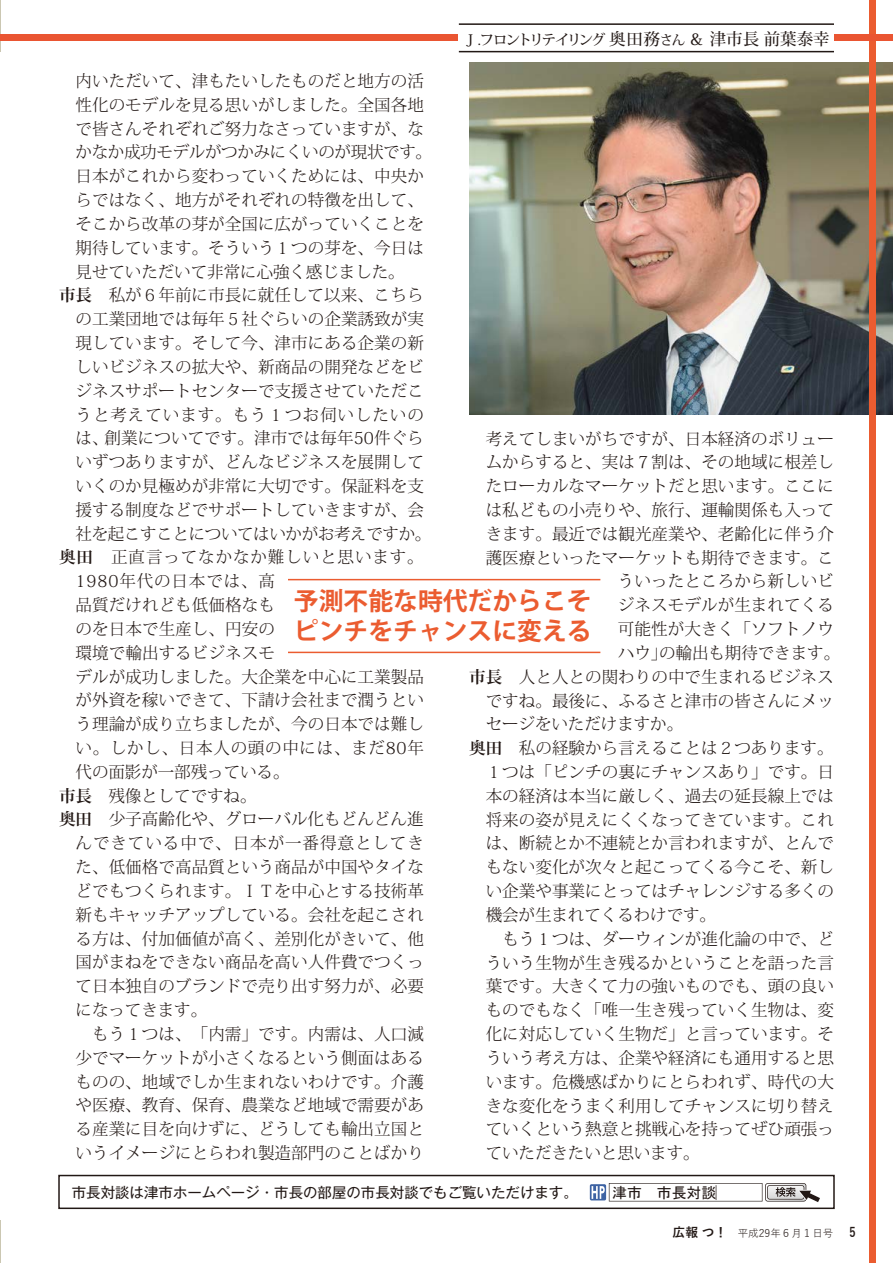
<style>
.page{position:relative;width:893px;height:1263px;background:#fff}
.page>*{position:absolute;margin:0;border:0;box-sizing:border-box;transform-origin:0 0}
.t1{font:700 24.75px/29.7px "Koz Go Pr 6 N";color:#eb5c30}
.t2{font:300 16.5px "Koz Min Pr 6 N";letter-spacing:.005em;color:#221815}
.t3{font:300 16.5px "Koz Min Pr 6 N";letter-spacing:.055em;color:#221815}
.t4{font:300 16.5px "Koz Min Pr 6 N";letter-spacing:-.02em;color:#221815}
.t5{font:300 16.5px "Koz Min Pr 6 N";letter-spacing:-.025em;color:#221815}
.t6{font:300 16.5px "Koz Min Pr 6 N";letter-spacing:.04em;color:#221815}
.t7{font:300 16.5px "Koz Min Pr 6 N";letter-spacing:.05em;color:#221815}
.t8{font:14.85px "MS Gothic";color:#221815}
.t9{font:14.4px "Gothic MB101 Pr 5";color:#221815}
.t10{font:500 14.4px "Koz Min Pr 6 N";letter-spacing:-.15em;color:#221815}
.t11{font:10.5px "Yu Gothic";color:#221815}
.s1{font-family:"Koz Min Pro";font-size:16.5px}
.s2{font-size:13.5px}
.s3{font-size:16.5px}
.s4{font-weight:700}
.s5{font-weight:700;font-size:12.75px}
.s6{font-weight:700;font-size:13.5px}
</style>
<div class="page">
<img style="left:469px;top:62px;width:424px;height:352px">
<div style="left:870px;top:0;width:6px;height:1263px;background:#eb5c30"></div>
<div style="left:0;top:34px;width:893px;height:6px;background:#ea5532"></div>
<hr style="left:288px;top:652px;width:312px;height:1px;background:#eb5c30">
<hr style="left:288px;top:579px;width:312px;height:1px;background:#eb5c30">
<div style="left:459px;top:24px;width:375px;height:28px;background:#fff"></div>
<hr style="left:459px;top:23px;width:375px;height:2px;background:#221815">
<hr style="left:459px;top:51px;width:375px;height:1px;background:#221815">
<svg style="left:590px;top:1184px;width:16px;height:16px"></svg>
<svg style="left:592px;top:1183px;width:228px;height:19px"></svg>
<div style="left:58px;top:1175px;width:777px;height:34px;border:2px solid #221815"></div>
<p class="t10" style="left:463px;top:31px;width:368px">Ｊ.フロントリテイリング<span class="s1">奥田務</span><span class="s2">さん</span><span class="s3">＆ 津市長 前葉泰幸</span></p>
<p class="t2" style="left:59px;top:72px;width:366px">　内いただいて、津もたいしたものだと地方の活</p>
<p class="t2" style="left:76px;top:95px;width:350px">性化のモデルを見る思いがしました。全国各地</p>
<p class="t2" style="left:76px;top:119px;width:350px">で皆さんそれぞれご努力なさっていますが、な</p>
<p class="t4" style="left:76px;top:143px;width:358px">かなか成功モデルがつかみにくいのが現状です。</p>
<p class="t2" style="left:76px;top:167px;width:350px">日本がこれから変わっていくためには、中央か</p>
<p class="t2" style="left:76px;top:191px;width:350px">らではなく、地方がそれぞれの特徴を出して、</p>
<p class="t2" style="left:76px;top:215px;width:350px">そこから改革の芽が全国に広がっていくことを</p>
<p class="t2" style="left:76px;top:238px;width:350px">期待しています。そういう１つの芽を、今日は</p>
<p class="t2" style="left:76px;top:262px;width:331px">見せていただいて非常に心強く感じました。</p>
<p class="t2" style="left:59px;top:286px;width:366px"><span class="s4">市長</span>　私が６年前に市長に就任して以来、こちら</p>
<p class="t2" style="left:76px;top:310px;width:350px">の工業団地では毎年５社ぐらいの企業誘致が実</p>
<p class="t2" style="left:76px;top:334px;width:350px">現しています。そして今、津市にある企業の新</p>
<p class="t2" style="left:76px;top:357px;width:350px">しいビジネスの拡大や、新商品の開発などをビ</p>
<p class="t2" style="left:76px;top:381px;width:350px">ジネスサポートセンターで支援させていただこ</p>
<p class="t3" style="left:76px;top:405px;width:350px">うと考えています。もう１つお伺いしたいの</p>
<p class="t2" style="left:76px;top:429px;width:350px">は、創業についてです。津市では毎年50件ぐら</p>
<p class="t2" style="left:76px;top:453px;width:350px">いずつありますが、どんなビジネスを展開して</p>
<p class="t2" style="left:76px;top:477px;width:350px">いくのか見極めが非常に大切です。保証料を支</p>
<p class="t2" style="left:76px;top:500px;width:350px">援する制度などでサポートしていきますが、会</p>
<p class="t5" style="left:76px;top:524px;width:357px">社を起こすことについてはいかがお考えですか。</p>
<p class="t3" style="left:59px;top:548px;width:366px"><span class="s4">奥田</span>　正直言ってなかなか難しいと思います。</p>
<p class="t7" style="left:76px;top:572px;width:201px">1980年代の日本では、高</p>
<p class="t2" style="left:76px;top:596px;width:201px">品質だけれども低価格なも</p>
<p class="t2" style="left:76px;top:619px;width:201px">のを日本で生産し、円安の</p>
<p class="t2" style="left:76px;top:643px;width:201px">環境で輸出するビジネスモ</p>
<p class="t2" style="left:76px;top:667px;width:350px">デルが成功しました。大企業を中心に工業製品</p>
<p class="t2" style="left:76px;top:691px;width:350px">が外資を稼いできて、下請け会社まで潤うとい</p>
<p class="t2" style="left:76px;top:715px;width:350px">う理論が成り立ちましたが、今の日本では難し</p>
<p class="t6" style="left:76px;top:739px;width:350px">い。しかし、日本人の頭の中には、まだ80年</p>
<p class="t2" style="left:76px;top:762px;width:216px">代の面影が一部残っている。</p>
<p class="t2" style="left:59px;top:786px;width:199px"><span class="s4">市長</span>　残像としてですね。</p>
<p class="t2" style="left:59px;top:810px;width:366px"><span class="s4">奥田</span>　少子高齢化や、グローバル化もどんどん進</p>
<p class="t3" style="left:76px;top:834px;width:350px">んできている中で、日本が一番得意としてき</p>
<p class="t2" style="left:76px;top:858px;width:350px">た、低価格で高品質という商品が中国やタイな</p>
<p class="t2" style="left:76px;top:881px;width:350px">どでもつくられます。ＩＴを中心とする技術革</p>
<p class="t2" style="left:76px;top:905px;width:350px">新もキャッチアップしている。会社を起こされ</p>
<p class="t2" style="left:76px;top:929px;width:350px">る方は、付加価値が高く、差別化がきいて、他</p>
<p class="t2" style="left:76px;top:953px;width:350px">国がまねをできない商品を高い人件費でつくっ</p>
<p class="t2" style="left:76px;top:977px;width:350px">て日本独自のブランドで売り出す努力が、必要</p>
<p class="t2" style="left:76px;top:1001px;width:133px">になってきます。</p>
<p class="t2" style="left:59px;top:1024px;width:366px">　　もう１つは、「内需」です。内需は、人口減</p>
<p class="t2" style="left:76px;top:1048px;width:350px">少でマーケットが小さくなるという側面はある</p>
<p class="t2" style="left:76px;top:1072px;width:350px">ものの、地域でしか生まれないわけです。介護</p>
<p class="t2" style="left:76px;top:1096px;width:350px">や医療、教育、保育、農業など地域で需要があ</p>
<p class="t2" style="left:76px;top:1120px;width:350px">る産業に目を向けずに、どうしても輸出立国と</p>
<p class="t2" style="left:76px;top:1143px;width:350px">いうイメージにとらわれ製造部門のことばかり</p>
<p class="t2" style="left:486px;top:429px;width:350px">考えてしまいがちですが、日本経済のボリュー</p>
<p class="t2" style="left:486px;top:453px;width:350px">ムからすると、実は７割は、その地域に根差し</p>
<p class="t2" style="left:486px;top:477px;width:350px">たローカルなマーケットだと思います。ここに</p>
<p class="t2" style="left:486px;top:501px;width:350px">は私どもの小売りや、旅行、運輸関係も入って</p>
<p class="t2" style="left:486px;top:524px;width:350px">きます。最近では観光産業や、老齢化に伴う介</p>
<p class="t2" style="left:486px;top:548px;width:350px">護医療といったマーケットも期待できます。こ</p>
<p class="t2" style="left:618px;top:572px;width:218px">ういったところから新しいビ</p>
<p class="t2" style="left:618px;top:596px;width:218px">ジネスモデルが生まれてくる</p>
<p class="t2" style="left:618px;top:620px;width:218px">可能性が大きく「ソフトノウ</p>
<p class="t2" style="left:618px;top:643px;width:224px">ハウ」の輸出も期待できます。</p>
<p class="t2" style="left:469px;top:667px;width:366px"><span class="s4">市長</span>　人と人との関わりの中で生まれるビジネス</p>
<p class="t2" style="left:486px;top:691px;width:350px">ですね。最後に、ふるさと津市の皆さんにメッ</p>
<p class="t2" style="left:486px;top:715px;width:199px">セージをいただけますか。</p>
<p class="t2" style="left:469px;top:739px;width:366px"><span class="s4">奥田</span>　私の経験から言えることは２つあります。</p>
<p class="t2" style="left:486px;top:763px;width:350px">１つは「ピンチの裏にチャンスあり」です。日</p>
<p class="t2" style="left:486px;top:786px;width:350px">本の経済は本当に厳しく、過去の延長線上では</p>
<p class="t2" style="left:486px;top:810px;width:350px">将来の姿が見えにくくなってきています。これ</p>
<p class="t2" style="left:486px;top:834px;width:350px">は、断続とか不連続とか言われますが、とんで</p>
<p class="t2" style="left:486px;top:858px;width:350px">もない変化が次々と起こってくる今こそ、新し</p>
<p class="t2" style="left:486px;top:882px;width:350px">い企業や事業にとってはチャレンジする多くの</p>
<p class="t2" style="left:486px;top:905px;width:232px">機会が生まれてくるわけです。</p>
<p class="t2" style="left:469px;top:929px;width:366px">　　もう１つは、ダーウィンが進化論の中で、ど</p>
<p class="t2" style="left:486px;top:953px;width:350px">ういう生物が生き残るかということを語った言</p>
<p class="t2" style="left:486px;top:977px;width:350px">葉です。大きくて力の強いものでも、頭の良い</p>
<p class="t2" style="left:486px;top:1001px;width:350px">ものでもなく「唯一生き残っていく生物は、変</p>
<p class="t2" style="left:486px;top:1025px;width:350px">化に対応していく生物だ」と言っています。そ</p>
<p class="t2" style="left:486px;top:1048px;width:350px">ういう考え方は、企業や経済にも通用すると思</p>
<p class="t2" style="left:486px;top:1072px;width:350px">います。危機感ばかりにとらわれず、時代の大</p>
<p class="t2" style="left:486px;top:1096px;width:350px">きな変化をうまく利用してチャンスに切り替え</p>
<p class="t2" style="left:486px;top:1120px;width:350px">ていくという熱意と挑戦心を持ってぜひ頑張っ</p>
<p class="t2" style="left:486px;top:1144px;width:216px">ていただきたいと思います。</p>
<h1 class="t1" style="left:294px;top:587px;width:299px">予測不能な時代だからこそピンチをチャンスに変える</h1>
<p class="t9" style="left:72px;top:1180px;width:507px">市長対談は津市ホームページ・市長の部屋の市長対談でもご覧いただけます。</p>
<p class="t8" style="left:612px;top:1185px;width:113px">津市　市長対談│</p>
<p class="t11" style="left:673px;top:1223px;width:185px"><span class="s5">広報 つ！</span> 平成29年６月１日号 <span class="s6">5</span></p>
</div>
